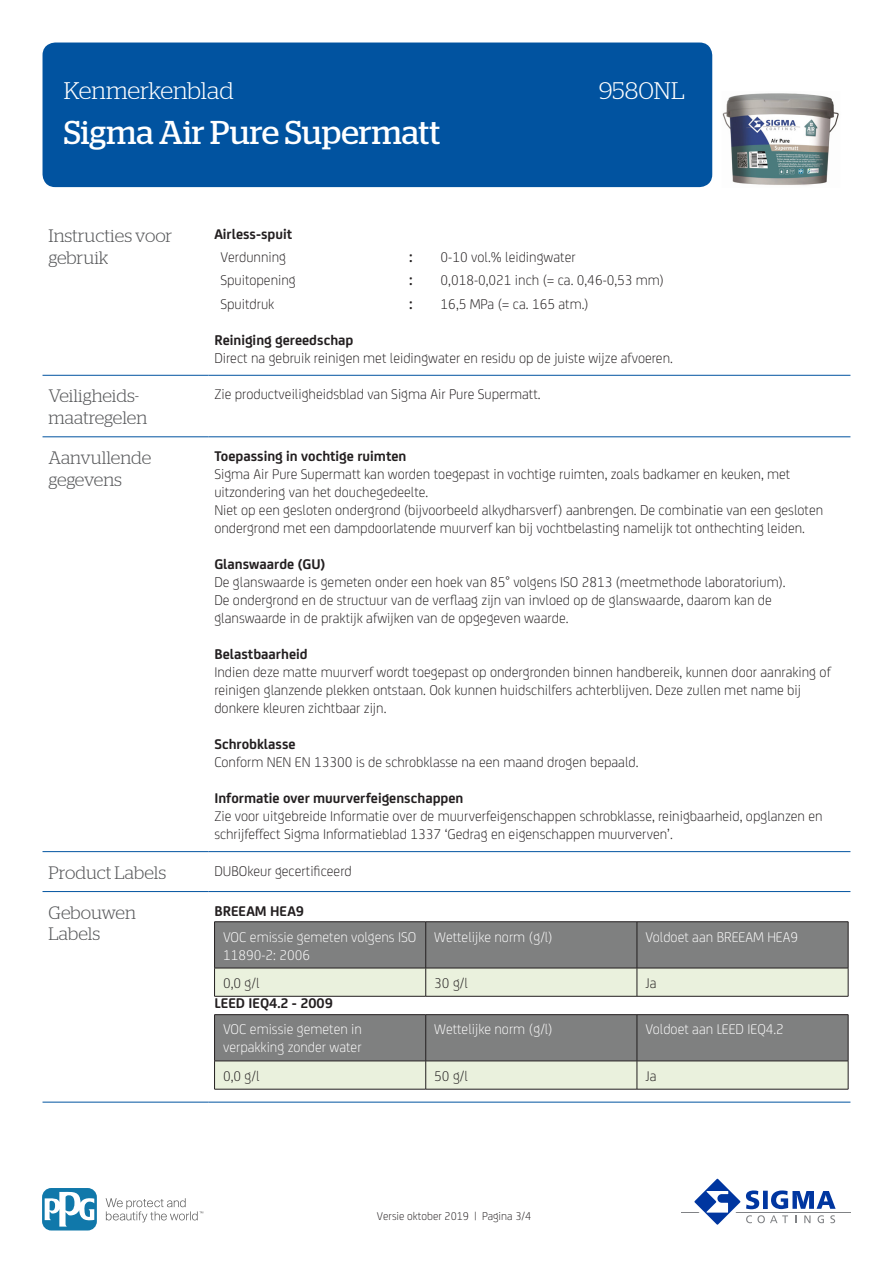
<style>
.page{position:relative;width:893px;height:1263px;background:#fff}
.page>*{position:absolute;margin:0;border:0;box-sizing:border-box;transform-origin:0 0}
.t1{font:33px "Stag";color:#fff}
.t2{font:300 24px "Stag";color:#fff}
.KOP{font:300 18px/21.6px "Stag";color:#57585a}
.BODY{font:300 15px/18px "FS Joey";color:#231f20}
.t3{font:300 15px/18px "FS Joey";color:#fff}
.BODY-2{font:700 15px "FS Joey";color:#231f20}
.t4{font:300 12px "FS Joey";color:#231f20}
.s1{font-weight:700}
</style>
<div class="page">
<div style="left:43px;top:43px;width:669px;height:144px;background:#0153a0;border-radius:13px"></div>
<hr style="left:681px;top:1211px;width:169px;height:1px;background:#808285">
<svg style="left:689px;top:1178px;width:147px;height:47px"></svg>
<svg style="left:106px;top:1198px;width:97px;height:24px"></svg>
<svg style="left:43px;top:1188px;width:54px;height:42px"></svg>
<svg style="left:45px;top:1191px;width:49px;height:35px"></svg>
<hr style="left:43px;top:375px;width:165px;height:1px;background:#0153a0">
<hr style="left:208px;top:375px;width:642px;height:1px;background:#0153a0">
<hr style="left:43px;top:436px;width:165px;height:1px;background:#0153a0">
<hr style="left:208px;top:436px;width:642px;height:1px;background:#0153a0">
<hr style="left:43px;top:851px;width:165px;height:1px;background:#0153a0">
<hr style="left:208px;top:851px;width:642px;height:1px;background:#0153a0">
<hr style="left:43px;top:891px;width:165px;height:1px;background:#0153a0">
<hr style="left:208px;top:891px;width:642px;height:1px;background:#0153a0">
<hr style="left:43px;top:1102px;width:165px;height:1px;background:#0153a0">
<hr style="left:208px;top:1102px;width:642px;height:1px;background:#0153a0">
<hr style="left:214px;top:921px;width:212px;height:1px;background:#231f20">
<hr style="left:426px;top:921px;width:211px;height:1px;background:#231f20">
<hr style="left:637px;top:921px;width:211px;height:1px;background:#231f20">
<svg style="left:214px;top:922px;width:635px;height:74px;background:#a3a69f"></svg>
<hr style="left:214px;top:996px;width:212px;height:1px;background:#231f20">
<hr style="left:426px;top:996px;width:211px;height:1px;background:#231f20">
<hr style="left:637px;top:996px;width:211px;height:1px;background:#231f20">
<hr style="left:214px;top:1014px;width:212px;height:1px;background:#231f20">
<hr style="left:426px;top:1014px;width:211px;height:1px;background:#231f20">
<hr style="left:637px;top:1014px;width:211px;height:1px;background:#231f20">
<svg style="left:214px;top:1015px;width:635px;height:74px;background:#a3a69f"></svg>
<hr style="left:214px;top:1089px;width:212px;height:1px;background:#231f20">
<hr style="left:426px;top:1089px;width:211px;height:1px;background:#231f20">
<hr style="left:637px;top:1089px;width:211px;height:1px;background:#231f20">
<img style="left:722px;top:93px;width:117px;height:93px">
<h2 class="t2" style="left:64px;top:77px;width:171px">Kenmerkenblad</h2>
<h2 class="t2" style="left:599px;top:77px;width:87px">9580NL</h2>
<h1 class="t1" style="left:64px;top:114px;width:378px">Sigma Air Pure Supermatt</h1>
<p class="KOP" style="left:49px;top:225px;width:125px">Instructies voor gebruik</p>
<p class="BODY-2" style="left:214px;top:223px;width:79px">Airless-spuit</p>
<p class="BODY" style="left:220px;top:247px;width:67px">Verdunning</p>
<p class="BODY-2" style="left:409px;top:246px;width:5px">:</p>
<p class="BODY" style="left:441px;top:247px;width:136px">0-10 vol.% leidingwater</p>
<p class="BODY" style="left:220px;top:270px;width:77px">Spuitopening</p>
<p class="BODY-2" style="left:409px;top:269px;width:5px">:</p>
<p class="BODY" style="left:441px;top:270px;width:225px">0,018-0,021 inch (= ca. 0,46-0,53 mm)</p>
<p class="BODY" style="left:220px;top:294px;width:55px">Spuitdruk</p>
<p class="BODY-2" style="left:409px;top:292px;width:5px">:</p>
<p class="BODY" style="left:441px;top:294px;width:149px">16,5 MPa (= ca. 165 atm.)</p>
<p class="BODY" style="left:214px;top:330px;width:460px"><span class="s1">Reiniging gereedschap<br></span>Direct na gebruik reinigen met leidingwater en residu op de juiste wijze afvoeren.</p>
<p class="KOP" style="left:49px;top:385px;width:100px">Veiligheids&shy;maatregelen</p>
<p class="BODY" style="left:214px;top:384px;width:328px">Zie productveiligheidsblad van Sigma Air Pure Supermatt.</p>
<p class="KOP" style="left:49px;top:447px;width:104px">Aanvullende gegevens</p>
<p class="BODY" style="left:214px;top:446px;width:610px"><span class="s1">Toepassing in vochtige ruimten<br></span>Sigma Air Pure Supermatt kan worden toegepast in vochtige ruimten, zoals badkamer en keuken, met uitzondering van het douchegedeelte.<br>Niet op een gesloten ondergrond (bijvoorbeeld alkydharsverf) aanbrengen. De combinatie van een gesloten ondergrond met een dampdoorlatende muurverf kan bij vochtbelasting namelijk tot onthechting leiden.</p>
<p class="BODY" style="left:214px;top:554px;width:573px"><span class="s1">Glanswaarde (GU)<br></span>De glanswaarde is gemeten onder een hoek van 85° volgens ISO 2813 (meetmethode laboratorium).<br>De ondergrond en de structuur van de verflaag zijn van invloed op de glanswaarde, daarom kan de glanswaarde in de praktijk afwijken van de opgegeven waarde.</p>
<p class="BODY" style="left:214px;top:644px;width:618px"><span class="s1">Belastbaarheid<br></span>Indien deze matte muurverf wordt toegepast op ondergronden binnen handbereik, kunnen door aanraking of reinigen glanzende plekken ontstaan. Ook kunnen huidschilfers achterblijven. Deze zullen met name bij donkere kleuren zichtbaar zijn.</p>
<p class="BODY" style="left:214px;top:734px;width:426px"><span class="s1">Schrobklasse<br></span>Conform NEN EN 13300 is de schrobklasse na een maand drogen bepaald.</p>
<p class="BODY" style="left:214px;top:788px;width:610px"><span class="s1">Informatie over muurverfeigenschappen<br></span>Zie voor uitgebreide Informatie over de muurverfeigenschappen schrobklasse, reinigbaarheid, opglanzen en schrijfeffect Sigma Informatieblad 1337 ‘Gedrag en eigenschappen muurverven’.</p>
<p class="KOP" style="left:49px;top:861px;width:119px">Product Labels</p>
<p class="BODY" style="left:214px;top:861px;width:139px">DUBOkeur gecertificeerd</p>
<p class="KOP" style="left:49px;top:901px;width:89px">Gebouwen<br>Labels</p>
<p class="BODY-2" style="left:214px;top:899px;width:91px">BREEAM HEA9</p>
<p class="t3" style="left:223px;top:927px;width:195px">VOC emissie gemeten volgens ISO<br>11890-2: 2006</p>
<p class="t3" style="left:434px;top:927px;width:120px">Wettelijke norm (g/l)</p>
<p class="t3" style="left:645px;top:927px;width:154px">Voldoet aan BREEAM HEA9</p>
<p class="BODY" style="left:223px;top:973px;width:38px">0,0 g/l</p>
<p class="BODY" style="left:434px;top:973px;width:35px">30 g/l</p>
<p class="BODY" style="left:645px;top:973px;width:13px">Ja</p>
<p class="BODY-2" style="left:214px;top:992px;width:120px">LEED IEQ4.2 - 2009</p>
<p class="t3" style="left:223px;top:1019px;width:140px">VOC emissie gemeten in verpakking zonder water</p>
<p class="t3" style="left:434px;top:1019px;width:120px">Wettelijke norm (g/l)</p>
<p class="t3" style="left:645px;top:1019px;width:140px">Voldoet aan LEED IEQ4.2</p>
<p class="BODY" style="left:223px;top:1066px;width:38px">0,0 g/l</p>
<p class="BODY" style="left:434px;top:1066px;width:35px">50 g/l</p>
<p class="BODY" style="left:645px;top:1066px;width:13px">Ja</p>
<p class="t4" style="left:377px;top:1208px;width:156px">Versie oktober 2019 | Pagina 3/4</p>
</div>
